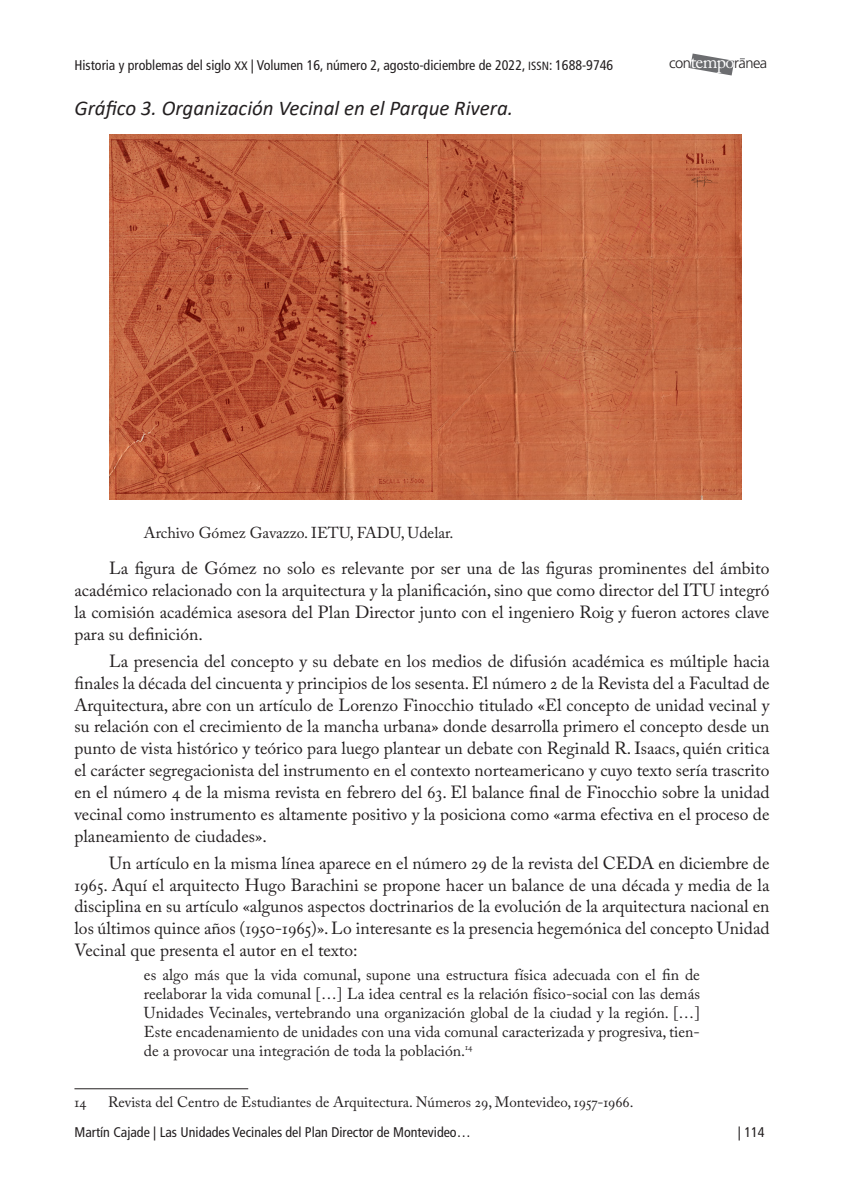
<style>
.page{position:relative;width:844px;height:1191px;background:#fff}
.page>*{position:absolute;margin:0;border:0;box-sizing:border-box;transform-origin:0 0}
.UCE_tit_tablas_y_grá{font:italic 21px "Calibri";color:#231f20}
.txt{font:17.5px/21.9px "Adobe Caslon Pro";color:#231f20;text-align:justify}
.txt_-_cita{font:15.75px/18.9px "Adobe Caslon Pro";color:#231f20;text-align:justify}
.pie_de_foto{font:15.75px "Adobe Caslon Pro";color:#231f20}
.nota_al_pie{font:14.88px "Adobe Caslon Pro";color:#231f20}
.t1{font:300 14.7px "Frutiger";letter-spacing:-.035em;color:#231f20}
.t2{font:condensed 14px "Frutiger LT Std";color:#231f20}
.s1{font-size:12.25px}
.s2{font-family:"Frutiger LT Std Cn SC850";font-stretch:normal;font-size:11.9px}
.s3{font-family:"Adobe Caslon Pro";font-weight:400;font-size:18.2px;color:#fff}
</style>
<div class="page">
<svg style="left:690px;top:54px;width:54px;height:21px"></svg>
<img style="left:109px;top:135px;width:631px;height:364px">
<hr style="left:74px;top:1088px;width:174px;height:1px;background:#231f20">
<p class="t2" style="left:74px;top:57px;width:540px">Historia y problemas del siglo <span class="s1">XX</span> | Volumen 16, número 2, agosto-diciembre de 2022, <span class="s2">ISSN</span>: 1688-9746</p>
<p class="t1" style="left:669px;top:55px;width:100px">con<span class="s3">tempo</span>ranea</p>
<p class="UCE_tit_tablas_y_grá" style="left:74px;top:93px;width:440px">Gráfico 3. Organización Vecinal en el Parque Rivera.</p>
<p class="pie_de_foto" style="left:144px;top:523px;width:311px">Archivo Gómez Gavazzo. IETU, FADU, Udelar.</p>
<p class="txt" style="left:74px;top:557px;width:696px;text-indent:35px">La figura de Gómez no solo es relevante por ser una de las figuras prominentes del ámbito académico relacionado con la arquitectura y la planificación, sino que como director del ITU integró la comisión académica asesora del Plan Director junto con el ingeniero Roig y fueron actores clave para su definición.</p>
<p class="txt" style="left:74px;top:650px;width:696px;text-indent:35px">La presencia del concepto y su debate en los medios de difusión académica es múltiple hacia finales la década del cincuenta y principios de los sesenta. El número 2 de la Revista del a Facultad de Arquitectura, abre con un artículo de Lorenzo Finocchio titulado «El concepto de unidad vecinal y su relación con el crecimiento de la mancha urbana» donde desarrolla primero el concepto desde un punto de vista histórico y teórico para luego plantear un debate con Reginald R. Isaacs, quién critica el carácter segregacionista del instrumento en el contexto norteamericano y cuyo texto sería trascrito en el número 4 de la misma revista en febrero del 63. El balance final de Finocchio sobre la unidad vecinal como instrumento es altamente positivo y la posiciona como «arma efectiva en el proceso de planeamiento de ciudades».</p>
<p class="txt" style="left:74px;top:851px;width:696px;text-indent:35px">Un artículo en la misma línea aparece en el número 29 de la revista del CEDA en diciembre de 1965. Aquí el arquitecto Hugo Barachini se propone hacer un balance de una década y media de la disciplina en su artículo «algunos aspectos doctrinarios de la evolución de la arquitectura nacional en los últimos quince años (1950-1965)». Lo interesante es la presencia hegemónica del concepto Unidad Vecinal que presenta el autor en el texto:</p>
<p class="txt_-_cita" style="left:144px;top:965px;width:557px">es algo más que la vida comunal, supone una estructura física adecuada con el fin de reelaborar la vida comunal […] La idea central es la relación físico-social con las demás Unidades Vecinales, vertebrando una organización global de la ciudad y la región. […] Este encadenamiento de unidades con una vida comunal caracterizada y progresiva, tien&shy;de a provocar una integración de toda la población.<sup>14</sup></p>
<p class="nota_al_pie" style="left:74px;top:1092px;width:13px">14</p>
<p class="nota_al_pie" style="left:108px;top:1092px;width:527px">Revista del Centro de Estudiantes de Arquitectura. Números 29, Montevideo, 1957-1966.</p>
<p class="t2" style="left:74px;top:1124px;width:397px">Martín Cajade | Las Unidades Vecinales del Plan Director de Montevideo…</p>
<p class="t2" style="left:737px;top:1124px;width:28px">| 114</p>
</div>
